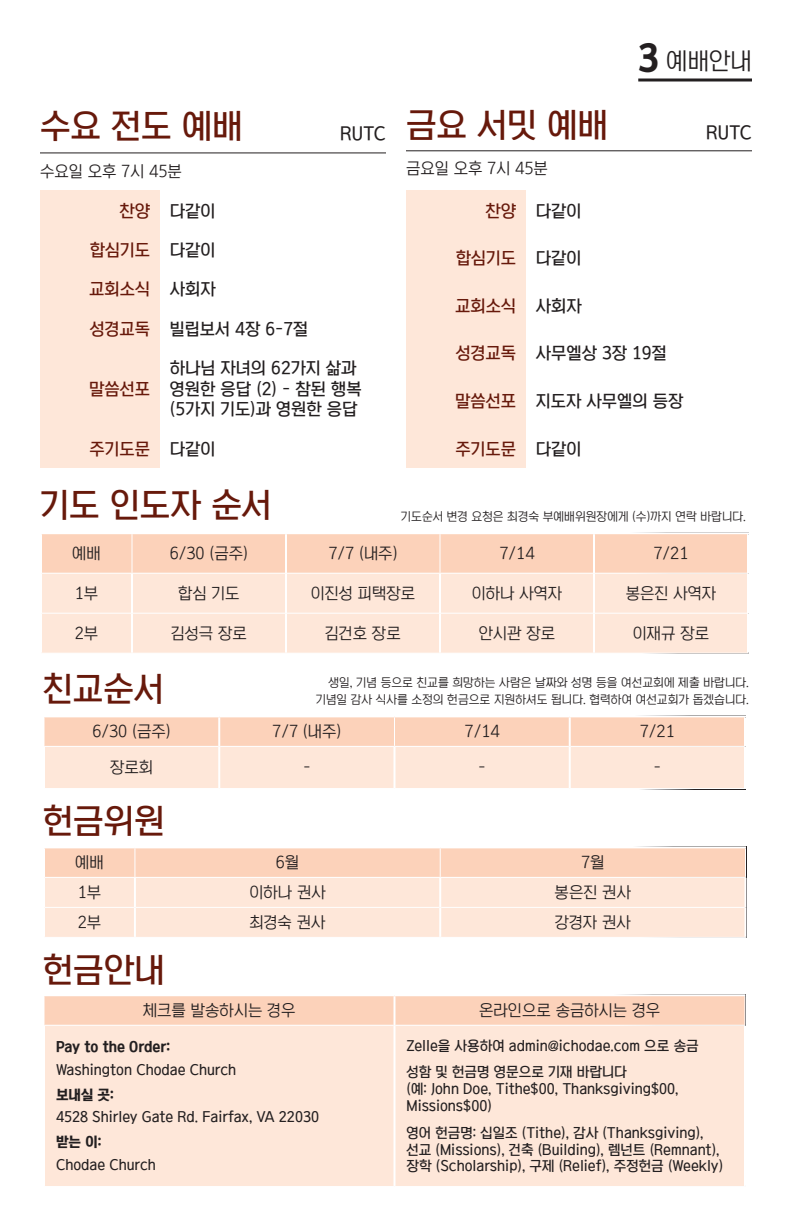
<style>
.page{position:relative;width:792px;height:1224px;background:#fff}
.page>*{position:absolute;margin:0;border:0;box-sizing:border-box;transform-origin:0 0}
.t1{font:34px "Korean TITGD2 R";color:#67190b}
.t2{font:24px "Korean TITGD1 R";color:#231f20}
.t3{font:18px "Korean TITGD2 R";letter-spacing:-.005em;color:#231f20}
.t4{font:17px/20.4px "Korean TITGD2 R";color:#231f20}
.t5{font:17px "Korean TITGD2 R";color:#67190b}
.t6{font:16px "Korean TITGD1 R";color:#231f20}
.t7{font:14px/16.8px "Korean TITGD2 R";color:#231f20}
.t8{font:14px "Korean TITGD4 R";color:#231f20}
.t9{font:12px "Korean TITGD1 R";color:#231f20}
.s1{color:#67190b}
.s2{color:#231f20}
.s3{font-family:"Korean TITGD4 R";font-size:36px}
</style>
<div class="page">
<hr style="left:406px;top:150px;width:346px;height:1px;background:#231f20">
<div style="left:406px;top:190px;width:120px;height:278px;background:#fee7d9"></div>
<hr style="left:40px;top:153px;width:346px;height:1px;background:#231f20">
<div style="left:40px;top:190px;width:120px;height:278px;background:#fee7d9"></div>
<hr style="left:638px;top:79px;width:114px;height:3px;background:#231f20">
<div style="left:45px;top:878px;width:699px;height:59px;background:#fee7d9"></div>
<div style="left:45px;top:848px;width:701px;height:29px;background:#fcd2ba"></div>
<hr style="left:45px;top:907px;width:89px;height:1px;background:#fff">
<hr style="left:136px;top:907px;width:303px;height:1px;background:#fff">
<hr style="left:441px;top:907px;width:303px;height:1px;background:#fff">
<hr style="left:134px;top:878px;width:2px;height:29px;background:#fff">
<hr style="left:439px;top:878px;width:2px;height:29px;background:#fff">
<hr style="left:134px;top:907px;width:2px;height:30px;background:#fff">
<hr style="left:439px;top:907px;width:2px;height:30px;background:#fff">
<div style="left:42px;top:534px;width:705px;height:39px;background:#fcd2ba"></div>
<div style="left:42px;top:574px;width:705px;height:79px;background:#fee7d9"></div>
<hr style="left:132px;top:534px;width:1px;height:39px;background:#fff">
<hr style="left:440px;top:534px;width:1px;height:39px;background:#fff">
<hr style="left:42px;top:613px;width:89px;height:1px;background:#fff">
<hr style="left:133px;top:613px;width:152px;height:1px;background:#fff">
<hr style="left:287px;top:613px;width:152px;height:1px;background:#fff">
<hr style="left:441px;top:613px;width:152px;height:1px;background:#fff">
<hr style="left:595px;top:613px;width:152px;height:1px;background:#fff">
<hr style="left:285px;top:534px;width:2px;height:39px;background:#fff">
<hr style="left:593px;top:534px;width:2px;height:39px;background:#fff">
<hr style="left:131px;top:574px;width:2px;height:39px;background:#fff">
<hr style="left:285px;top:573px;width:2px;height:40px;background:#fff">
<hr style="left:439px;top:574px;width:2px;height:39px;background:#fff">
<hr style="left:593px;top:573px;width:2px;height:40px;background:#fff">
<hr style="left:131px;top:613px;width:2px;height:40px;background:#fff">
<hr style="left:285px;top:613px;width:2px;height:40px;background:#fff">
<hr style="left:439px;top:613px;width:2px;height:40px;background:#fff">
<hr style="left:593px;top:613px;width:2px;height:40px;background:#fff">
<svg style="left:44px;top:717px;width:700px;height:71px"></svg>
<hr style="left:44px;top:746px;width:174px;height:1px;background:#fff">
<hr style="left:220px;top:746px;width:174px;height:1px;background:#fff">
<hr style="left:394px;top:746px;width:175px;height:1px;background:#fff">
<hr style="left:571px;top:746px;width:173px;height:1px;background:#fff">
<hr style="left:218px;top:717px;width:2px;height:29px;background:#fff">
<hr style="left:569px;top:717px;width:2px;height:29px;background:#fff">
<hr style="left:43px;top:747px;width:2px;height:41px;background:#fff">
<hr style="left:218px;top:746px;width:2px;height:42px;background:#fff">
<hr style="left:394px;top:747px;width:2px;height:41px;background:#fff">
<hr style="left:569px;top:746px;width:2px;height:42px;background:#fff">
<div style="left:45px;top:1026px;width:699px;height:160px;background:#fee7d9"></div>
<svg style="left:44px;top:996px;width:700px;height:29px"></svg>
<hr style="left:394px;top:996px;width:2px;height:29px;background:#fff">
<hr style="left:394px;top:1025px;width:2px;height:161px;background:#fff">
<h1 class="t1" style="left:40px;top:108px;width:204px">수요 전도 예배</h1>
<p class="t6" style="left:40px;top:162px;width:143px">수요일 오후 7시 45분</p>
<p class="t3" style="left:340px;top:124px;width:47px">RUTC</p>
<h1 class="t1" style="left:406px;top:106px;width:203px">금요 서밋 예배</h1>
<p class="t6" style="left:406px;top:160px;width:143px">금요일 오후 7시 45분</p>
<p class="t4" style="left:119px;top:201px;width:97px"><span class="s1">찬양</span> 다같이</p>
<p class="t4" style="left:485px;top:201px;width:97px"><span class="s1">찬양</span> 다같이</p>
<p class="t5" style="left:90px;top:241px;width:127px">합심기도 <span class="s2">다같이</span></p>
<p class="t5" style="left:89px;top:280px;width:128px">교회소식 <span class="s2">사회자</span></p>
<p class="t4" style="left:90px;top:319px;width:220px"><span class="s1">성경교독</span> 빌립보서 4장 6-7절</p>
<p class="t5" style="left:456px;top:249px;width:127px">합심기도 <span class="s2">다같이</span></p>
<p class="t5" style="left:455px;top:297px;width:128px">교회소식 <span class="s2">사회자</span></p>
<h2 class="t2" style="left:638px;top:48px;width:115px"><span class="s3">3</span> 예배안내</h2>
<p class="t3" style="left:706px;top:123px;width:47px">RUTC</p>
<p class="t5" style="left:89px;top:380px;width:62px">말씀선포</p>
<p class="t4" style="left:170px;top:358px;width:193px">하나님 자녀의 62가지 삶과 영원한 응답 (2) - 참된 행복 (5가지 기도)과 영원한 응답</p>
<p class="t5" style="left:89px;top:439px;width:127px">주기도문 <span class="s2">다같이</span></p>
<h1 class="t1" style="left:40px;top:487px;width:233px">기도 인도자 순서</h1>
<p class="t4" style="left:456px;top:343px;width:212px"><span class="s1">성경교독</span> 사무엘상 3장 19절</p>
<p class="t4" style="left:455px;top:391px;width:230px"><span class="s1">말씀선포</span> 지도자 사무엘의 등장</p>
<p class="t5" style="left:455px;top:439px;width:127px">주기도문 <span class="s2">다같이</span></p>
<p class="t9" style="left:401px;top:510px;width:347px">기도순서 변경 요청은 최경숙 부예배위원장에게 (수)까지 연락 바랍니다.</p>
<p class="t6" style="left:72px;top:545px;width:30px">예배</p>
<p class="t6" style="left:170px;top:545px;width:80px">6/30 (금주)</p>
<p class="t6" style="left:328px;top:545px;width:71px">7/7 (내주)</p>
<p class="t6" style="left:499px;top:545px;width:37px">7/14</p>
<p class="t6" style="left:653px;top:545px;width:37px">7/21</p>
<p class="t6" style="left:75px;top:585px;width:25px">1부</p>
<p class="t6" style="left:178px;top:585px;width:63px">합심 기도</p>
<p class="t6" style="left:311px;top:585px;width:106px">이진성 피택장로</p>
<p class="t6" style="left:472px;top:585px;width:92px">이하나 사역자</p>
<p class="t6" style="left:626px;top:585px;width:92px">봉은진 사역자</p>
<p class="t6" style="left:75px;top:625px;width:25px">2부</p>
<p class="t6" style="left:171px;top:625px;width:77px">김성극 장로</p>
<p class="t6" style="left:325px;top:625px;width:77px">김건호 장로</p>
<p class="t6" style="left:479px;top:625px;width:78px">안시관 장로</p>
<p class="t6" style="left:633px;top:625px;width:78px">이재규 장로</p>
<h1 class="t1" style="left:43px;top:670px;width:123px">친교순서</h1>
<p class="t9" style="left:329px;top:676px;width:422px">생일, 기념 등으로 친교를 희망하는 사람은 날짜와 성명 등을 여선교회에 제출 바랍니다.</p>
<p class="t9" style="left:316px;top:693px;width:435px">기념일 감사 식사를 소정의 헌금으로 지원하셔도 됩니다. 협력하여 여선교회가 돕겠습니다.</p>
<p class="t6" style="left:92px;top:723px;width:80px">6/30 (금주)</p>
<p class="t6" style="left:272px;top:723px;width:71px">7/7 (내주)</p>
<p class="t6" style="left:465px;top:723px;width:37px">7/14</p>
<p class="t6" style="left:640px;top:723px;width:37px">7/21</p>
<p class="t6" style="left:110px;top:759px;width:45px">장로회</p>
<p class="t6" style="left:303px;top:759px;width:9px">-</p>
<p class="t6" style="left:478px;top:759px;width:9px">-</p>
<p class="t6" style="left:654px;top:759px;width:9px">-</p>
<h1 class="t1" style="left:43px;top:803px;width:124px">헌금위원</h1>
<p class="t6" style="left:75px;top:854px;width:30px">예배</p>
<p class="t6" style="left:276px;top:854px;width:25px">6월</p>
<p class="t6" style="left:581px;top:854px;width:25px">7월</p>
<p class="t6" style="left:78px;top:884px;width:25px">1부</p>
<p class="t6" style="left:249px;top:884px;width:78px">이하나 권사</p>
<p class="t6" style="left:555px;top:884px;width:78px">봉은진 권사</p>
<p class="t6" style="left:78px;top:914px;width:25px">2부</p>
<p class="t6" style="left:249px;top:914px;width:78px">최경숙 권사</p>
<p class="t6" style="left:555px;top:914px;width:77px">강경자 권사</p>
<h1 class="t1" style="left:43px;top:952px;width:123px">헌금안내</h1>
<p class="t6" style="left:143px;top:1002px;width:154px">체크를 발송하시는 경우</p>
<p class="t6" style="left:479px;top:1002px;width:183px">온라인으로 송금하시는 경우</p>
<p class="t8" style="left:56px;top:1039px;width:116px">Pay to the Order:</p>
<p class="t7" style="left:56px;top:1061px;width:182px">Washington Chodae Church</p>
<p class="t8" style="left:56px;top:1087px;width:59px">보내실 곳:</p>
<p class="t7" style="left:56px;top:1109px;width:265px">4528 Shirley Gate Rd. Fairfax, VA 22030</p>
<p class="t8" style="left:56px;top:1135px;width:47px">받는 이:</p>
<p class="t7" style="left:56px;top:1157px;width:101px">Chodae Church</p>
<p class="t7" style="left:407px;top:1032px;width:294px;line-height:26.8px">Zelle을 사용하여 admin@ichodae.com 으로 송금 성함 및 헌금명 영문으로 기재 바랍니다</p>
<p class="t7" style="left:407px;top:1081px;width:274px">(예: John Doe, Tithe$00, Thanksgiving$00,<br>Missions$00)</p>
<p class="t7" style="left:407px;top:1124px;width:318px">영어 헌금명: 십일조 (Tithe), 감사 (Thanksgiving), 선교 (Missions), 건축 (Building), 렘넌트 (Remnant), 장학 (Scholarship), 구제 (Relief), 주정헌금 (Weekly)</p>
</div>
